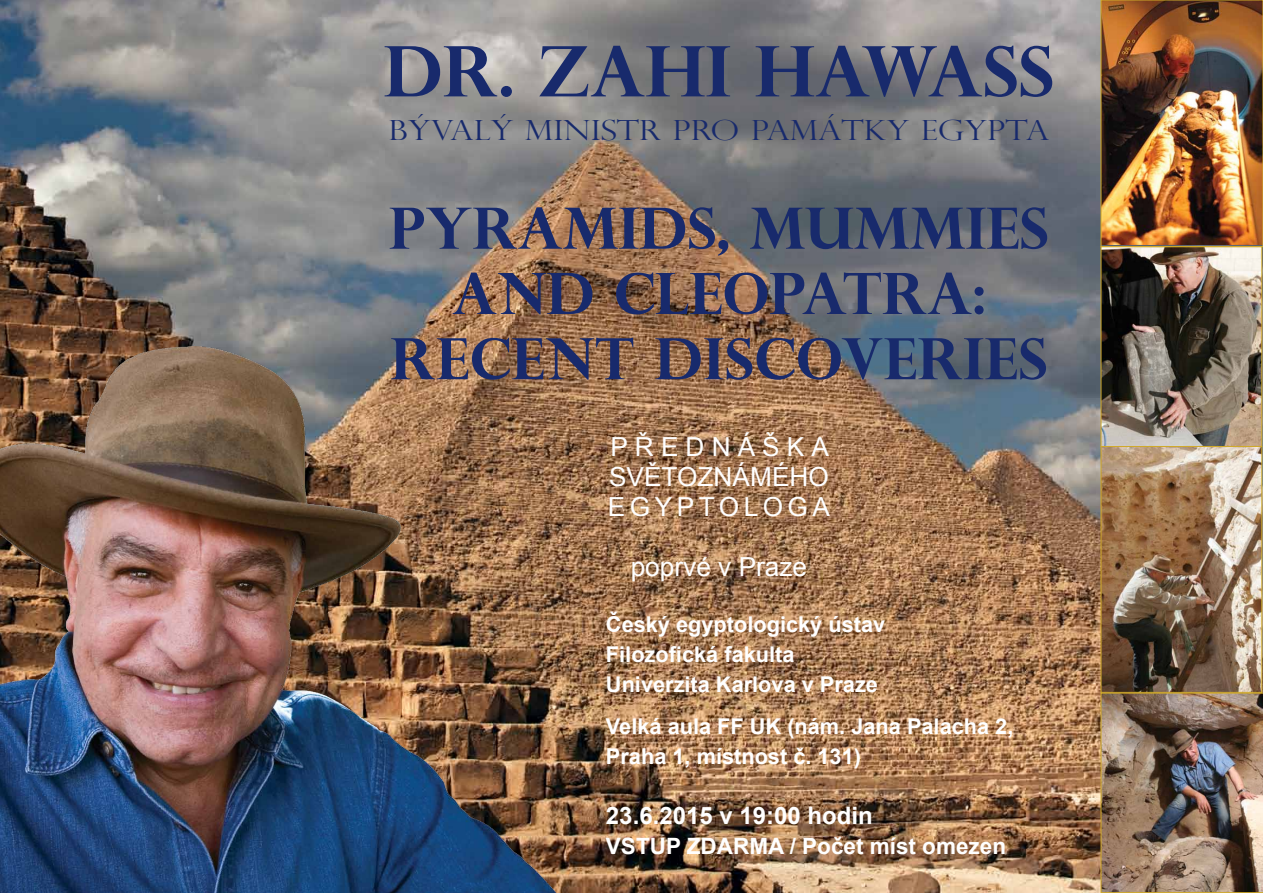
<style>
.page{position:relative;width:1263px;height:893px;background:#fff}
.page>*{position:absolute;margin:0;border:0;box-sizing:border-box;transform-origin:0 0}
.t1{font:700 69.75px "Perpetua Titling";color:#182a6c}
.t2{font:700 57px/65.2px "Perpetua Titling";color:#182a6c;text-align:center}
.t3{font:300 27.75px "Perpetua Titling";color:#182a6c;scale:1.21 1}
.t4{font:26.25px/30px "Arial";letter-spacing:.075em;color:#fff;text-align:justify}
.t5{font:700 24px "Arial";color:#fff}
.t6{font:700 22.5px "Arial";color:#fff}
.t7{font:700 21.75px/29.8px "Arial";color:#fff}
</style>
<div class="page">
<img style="left:0;top:0;width:1101px;height:893px">
<img style="left:0;top:347px;width:590px;height:546px">
<img style="left:1103px;top:247px;width:160px;height:446px">
<img style="left:1101px;top:693px;width:162px;height:200px">
<div style="left:1101px;top:446px;width:161px;height:247px;border:1px solid #cfa92b"></div>
<div style="left:1101px;top:246px;width:161px;height:201px;border:1px solid #cfa92b"></div>
<img style="left:1103px;top:2px;width:158px;height:243px">
<div style="left:1101px;top:0;width:162px;height:247px;border:1px solid #cfa92b"></div>
<h1 class="t1" style="left:384px;top:28px;width:672px">DR. ZAHI HAWASS</h1>
<p class="t3" style="left:389px;top:113px;width:548px">BÝVALÝ MINISTR PRO PAMÁTKY EGYPTA</p>
<h2 class="t2" style="left:389px;top:194px;width:661px">PYRAMIDS, MUMMIES<br>AND CLEOPATRA:<br>RECENT DISCOVERIES</h2>
<p class="t4" style="left:608px;top:432px;width:224px">PŘEDNÁŠKA SVĚTOZNÁMÉHO EGYP TOLOGA</p>
<p class="t4" style="left:631px;top:552px;width:178px">POPRVÉ V PRAZE</p>
<p class="t7" style="left:606px;top:610px;width:281px">Český egyptologický ústav<br>Filozofická fakulta<br>Univerzita Karlova v Praze</p>
<p class="t7" style="left:606px;top:712px;width:409px">Velká aula FF UK (nám. Jana Palacha 2,<br>Praha 1, místnost č. 131)</p>
<p class="t5" style="left:606px;top:800px;width:268px">23.6.2015 v 19:00 hodin</p>
<p class="t6" style="left:606px;top:831px;width:402px">vstup zdarma / Počet míst omezen</p>
</div>
